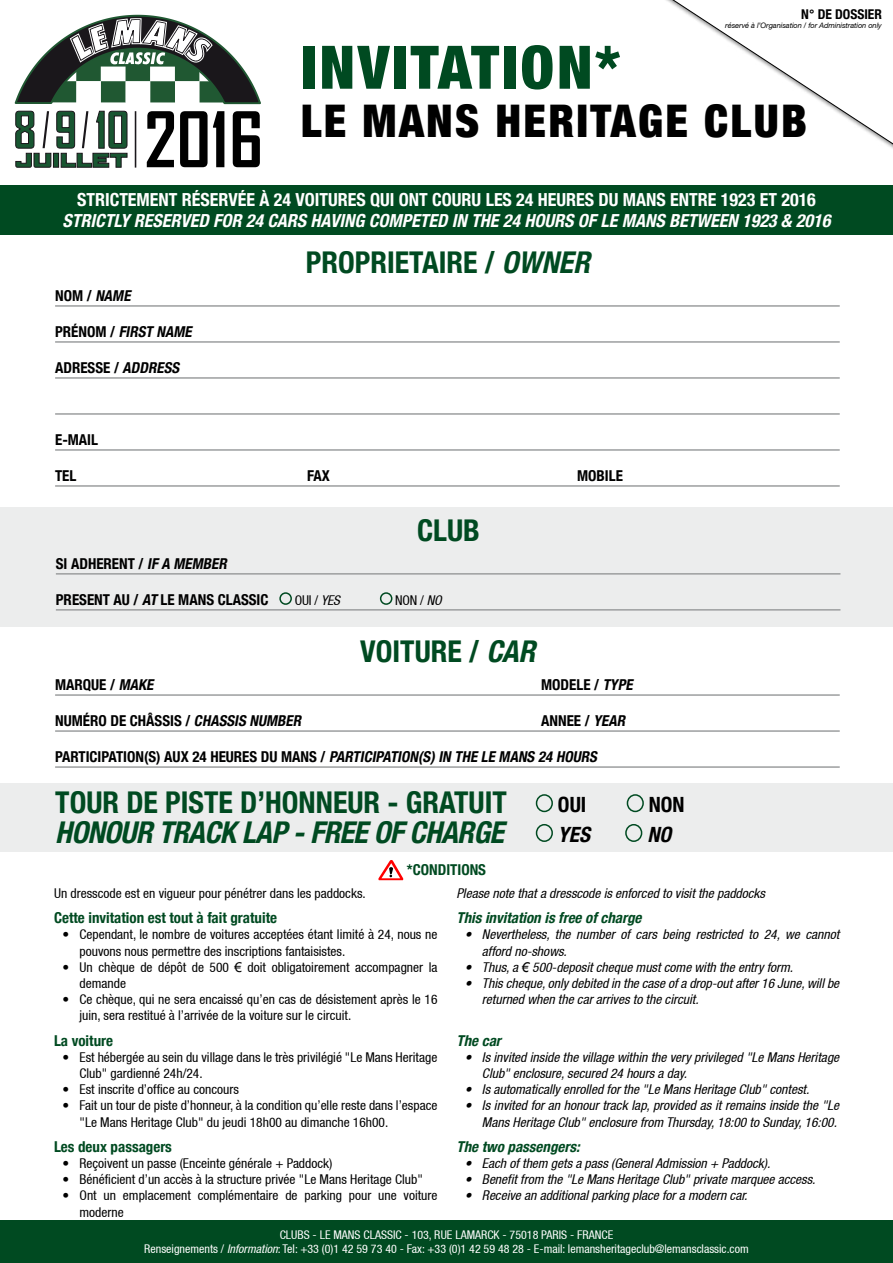
<style>
.page{position:relative;width:893px;height:1263px;background:#fff}
.page>*{position:absolute;margin:0;border:0;box-sizing:border-box;transform-origin:0 0}
.t1{font:900 condensed 60px "Helvetica 97";letter-spacing:.05em;color:#004a21}
.t2{font:900 condensed 45px "Helvetica 97";letter-spacing:.05em;color:#000}
.t3{font:700 condensed 30px "Helvetica 77";color:#004a21}
.t4{font:italic 700 condensed 30px "Helvetica 77";letter-spacing:-.02em;color:#004a21}
.t5{font:700 condensed 21px "Helvetica 77";color:#000}
.t6{font:italic 700 condensed 21px "Helvetica 77";color:#000}
.t7{font:italic 700 condensed 18px "Helvetica 77";color:#fff}
.t8{font:700 condensed 18px "Helvetica 77";color:#fff}
.t9{font:700 condensed 15px "Helvetica 77";color:#000}
.t10{font:700 condensed 15px "Helvetica 77";color:#004a21}
.t11{font:italic 700 condensed 15px "Helvetica 77";color:#004a21}
.t12{font:italic 700 condensed 15px "Helvetica 77";color:#000}
.t13{font:condensed 13.5px/16.2px "Helvetica 57";color:#000}
.t14{font:italic condensed 13.5px/16.2px "Helvetica 57";color:#000}
.t15{font:700 condensed 13.5px "Helvetica 77";color:#000}
.t16{font:condensed 12px/14.4px "Helvetica 57";color:#fff;text-align:center}
.t17{font:italic 7.5px "Helvetica 56";letter-spacing:-.01em;color:#000}
.s1{font-style:italic}
.s2{font-style:normal}
.s3{font-family:"Arial";font-stretch:normal}
</style>
<div class="page">
<div style="left:0;top:507px;width:893px;height:119px;background:#eceded"></div>
<div style="left:0;top:783px;width:893px;height:68px;background:#eceded"></div>
<div style="left:0;top:185px;width:893px;height:50px;background:#004a21"></div>
<div style="left:0;top:1220px;width:893px;height:43px;background:#004a21"></div>
<hr style="left:55px;top:305px;width:785px;height:2px;background:#9c9e9f">
<hr style="left:55px;top:341px;width:785px;height:2px;background:#9c9e9f">
<hr style="left:55px;top:377px;width:785px;height:2px;background:#9c9e9f">
<hr style="left:55px;top:413px;width:785px;height:2px;background:#9c9e9f">
<hr style="left:55px;top:449px;width:785px;height:2px;background:#9c9e9f">
<hr style="left:55px;top:485px;width:785px;height:2px;background:#9c9e9f">
<hr style="left:56px;top:573px;width:784px;height:2px;background:#9c9e9f">
<hr style="left:56px;top:609px;width:784px;height:2px;background:#9c9e9f">
<div style="left:279px;top:592px;width:13px;height:13px;border:2px solid #004a21;border-radius:50%"></div>
<div style="left:380px;top:592px;width:12px;height:13px;border:2px solid #004a21;border-radius:50%"></div>
<svg style="left:15px;top:14px;width:246px;height:154px"></svg>
<svg style="left:666px;top:0;width:227px;height:149px"></svg>
<hr style="left:55px;top:694px;width:785px;height:2px;background:#9c9e9f">
<hr style="left:55px;top:730px;width:785px;height:2px;background:#9c9e9f">
<hr style="left:55px;top:766px;width:785px;height:2px;background:#9c9e9f">
<div style="left:536px;top:824px;width:17px;height:18px;border:2px solid #004a21;border-radius:50%"></div>
<div style="left:625px;top:824px;width:17px;height:18px;border:2px solid #004a21;border-radius:50%"></div>
<div style="left:536px;top:794px;width:17px;height:18px;border:2px solid #004a21;border-radius:50%"></div>
<div style="left:627px;top:794px;width:17px;height:18px;border:2px solid #004a21;border-radius:50%"></div>
<svg style="left:378px;top:860px;width:25px;height:20px"></svg>
<p class="t15" style="left:801px;top:6px;width:82px">N° DE DOSSIER</p>
<p class="t17" style="left:725px;top:21px;width:158px">réservé à l’Organisation / for Administration only</p>
<h1 class="t1" style="left:301px;top:30px;width:320px">INVITATION*</h1>
<h2 class="t2" style="left:301px;top:93px;width:507px">LE MANS HERITAGE CLUB</h2>
<h3 class="t8" style="left:77px;top:188px;width:740px">STRICTEMENT RÉSERVÉE À 24 VOITURES QUI ONT COURU LES 24 HEURES DU MANS ENTRE 1923 ET 2016</h3>
<h3 class="t7" style="left:63px;top:210px;width:769px">STRICTLY RESERVED FOR 24 CARS HAVING COMPETED IN THE 24 HOURS OF LE MANS BETWEEN 1923 &amp; 2016</h3>
<p class="t9" style="left:55px;top:286px;width:80px">N O M / <span class="s1">NAME</span></p>
<p class="t12" style="left:55px;top:322px;width:141px"><span class="s2">P R É N O M /</span> FIRST NAME</p>
<p class="t9" style="left:55px;top:358px;width:129px">ADRESSE / <span class="s1">ADDRESS</span></p>
<h3 class="t3" style="left:306px;top:245px;width:285px">PROPRIETAIRE / <span class="s1">OWNER</span></h3>
<p class="t9" style="left:55px;top:430px;width:45px">E-MAIL</p>
<p class="t9" style="left:55px;top:466px;width:23px">TEL</p>
<p class="t9" style="left:307px;top:466px;width:24px">FAX</p>
<p class="t9" style="left:577px;top:466px;width:47px">MOBILE</p>
<h3 class="t3" style="left:417px;top:512px;width:64px">CLUB</h3>
<p class="t9" style="left:56px;top:554px;width:176px">SI ADHERENT / <span class="s1">IF A MEMBER</span></p>
<p class="t9" style="left:56px;top:590px;width:214px">PRESENT AU / <span class="s1">AT</span> LE MANS CLASSIC</p>
<p class="t13" style="left:295px;top:592px;width:47px">OUI / <span class="s1">YES</span></p>
<p class="t13" style="left:395px;top:592px;width:48px">NON / <span class="s1">NO</span></p>
<h3 class="t3" style="left:360px;top:634px;width:176px">VOITURE / <span class="s1">CAR</span></h3>
<p class="t9" style="left:55px;top:676px;width:103px">MARQUE / <span class="s1">MAKE</span></p>
<p class="t9" style="left:541px;top:676px;width:96px">MODELE / <span class="s1">TYPE</span></p>
<p class="t9" style="left:55px;top:712px;width:251px">NUMÉRO DE CHÂSSIS / <span class="s1">CHASSIS NUMBER</span></p>
<p class="t9" style="left:541px;top:712px;width:88px">ANNEE / <span class="s1">YEAR</span></p>
<p class="t9" style="left:55px;top:748px;width:546px">PARTICIPATION(S) AUX 24 HEURES DU MANS / <span class="s1">PARTICIPATION(S) IN THE LE MANS 24 HOURS</span></p>
<h3 class="t3" style="left:55px;top:785px;width:453px">TOUR DE PISTE D’HONNEUR - GRATUIT</h3>
<h3 class="t4" style="left:55px;top:815px;width:450px">HONOUR TRACK LAP - FREE OF CHARGE</h3>
<h3 class="t6" style="left:558px;top:822px;width:33px">YES</h3>
<h3 class="t6" style="left:647px;top:822px;width:25px">NO</h3>
<h3 class="t5" style="left:558px;top:792px;width:30px">OUI</h3>
<h3 class="t5" style="left:649px;top:792px;width:37px">NON</h3>
<p class="t10" style="left:407px;top:861px;width:81px">*CONDITIONS</p>
<p class="t13" style="left:54px;top:885px;width:313px">Un dresscode est en vigueur pour pénétrer dans les paddocks.</p>
<p class="t10" style="left:54px;top:909px;width:225px">Cette invitation est tout à fait gratuite</p>
<p class="t13" style="left:80px;top:926px;width:359px;text-indent:-17px">• Cependant, le nombre de voitures acceptées étant limité à 24, nous ne pouvons nous permettre des inscriptions fantaisistes.</p>
<p class="t13" style="left:80px;top:959px;width:359px;text-indent:-17px">• Un chèque de dépôt de 500 <span class="s3">€</span> doit obligatoirement accompagner la demande</p>
<p class="t13" style="left:80px;top:991px;width:359px;text-indent:-17px">• Ce chèque, qui ne sera encaissé qu’en cas de désistement après le 16 juin, sera restitué à l’arrivée de la voiture sur le circuit.</p>
<p class="t10" style="left:54px;top:1031px;width:61px">La voiture</p>
<p class="t13" style="left:80px;top:1049px;width:359px;text-indent:-17px">• Est hébergée au sein du village dans le très privilégié "Le Mans Heritage<br>Club" gardienné 24h/24.</p>
<p class="t13" style="left:63px;top:1081px;width:178px">• Est inscrite d’office au concours</p>
<p class="t13" style="left:80px;top:1097px;width:359px;text-indent:-17px">• Fait un tour de piste d’honneur, à la condition qu’elle reste dans l’espace "Le Mans Heritage Club" du jeudi 18h00 au dimanche 16h00.</p>
<p class="t10" style="left:54px;top:1137px;width:119px">Les deux passagers</p>
<p class="t13" style="left:63px;top:1155px;width:271px">• Reçoivent un passe (Enceinte générale + Paddock)</p>
<p class="t13" style="left:63px;top:1171px;width:362px">• Bénéficient d’un accès à la structure privée "Le Mans Heritage Club"</p>
<p class="t13" style="left:80px;top:1187px;width:359px;text-indent:-17px">• Ont un emplacement complémentaire de parking pour une voiture moderne</p>
<p class="t14" style="left:456px;top:885px;width:310px">Please note that a dresscode is enforced to visit the paddocks</p>
<p class="t11" style="left:456px;top:909px;width:187px">This invitation is free of charge</p>
<p class="t14" style="left:482px;top:926px;width:359px;text-indent:-17px">• Nevertheless, the number of cars being restricted to 24, we cannot afford no-shows.</p>
<p class="t14" style="left:465px;top:959px;width:330px">• Thus, a <span class="s3">€</span> 500-deposit cheque must come with the entry form.</p>
<p class="t14" style="left:482px;top:975px;width:359px;text-indent:-17px">• This cheque, only debited in the case of a drop-out after 16 June, will be returned when the car arrives to the circuit.</p>
<p class="t11" style="left:456px;top:1031px;width:46px">The car</p>
<p class="t14" style="left:482px;top:1049px;width:359px;text-indent:-17px">• Is invited inside the village within the very privileged "Le Mans Heritage<br>Club" enclosure, secured 24 hours a day.</p>
<p class="t14" style="left:465px;top:1081px;width:346px">• Is automatically enrolled for the "Le Mans Heritage Club" contest.</p>
<p class="t14" style="left:465px;top:1097px;width:376px;text-align:right">• Is invited for an honour track lap, provided as it remains inside the "Le<br>Mans Heritage Club" enclosure from Thursday, 18:00 to Sunday, 16:00.</p>
<p class="t11" style="left:456px;top:1137px;width:125px">The two passengers:</p>
<p class="t14" style="left:465px;top:1155px;width:307px">• Each of them gets a pass (General Admission + Paddock).</p>
<p class="t14" style="left:465px;top:1171px;width:352px">• Benefit from the "Le Mans Heritage Club" private marquee access.</p>
<p class="t14" style="left:465px;top:1187px;width:284px">• Receive an additional parking place for a modern car.</p>
<p class="t16" style="left:144px;top:1227px;width:606px">CLUBS - LE MANS CLASSIC - 103, RUE LAMARCK - 75018 PARIS - FRANCE<br>Renseignements / <span class="s1">Information</span>: Tel: +33 (0)1 42 59 73 40 - Fax: +33 (0)1 42 59 48 28 - E-mail: lemansheritageclub@lemansclassic.com</p>
</div>
